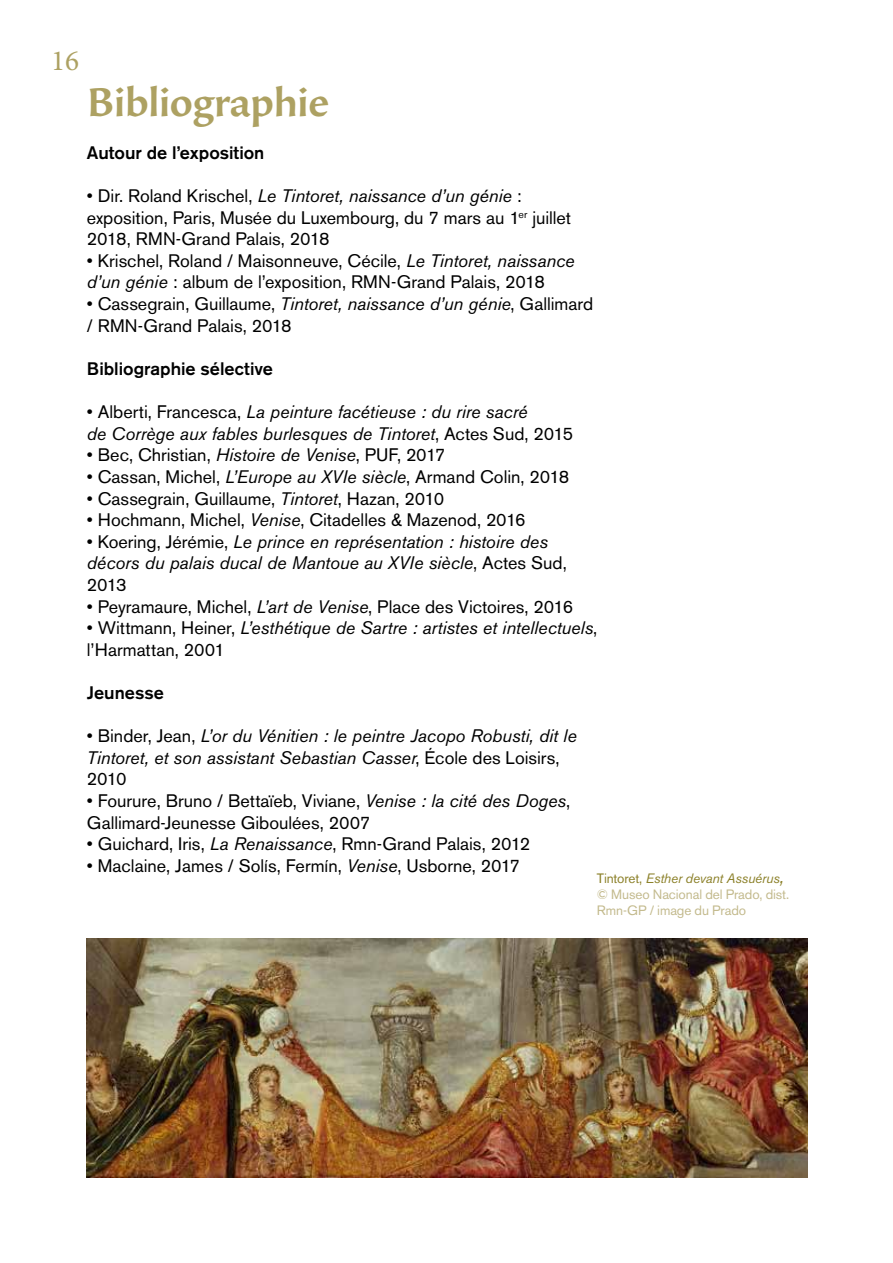
<style>
.page{position:relative;width:893px;height:1263px;background:#fff}
.page>*{position:absolute;margin:0;border:0;box-sizing:border-box;transform-origin:0 0}
.t1{font:500 41.1px "Beorcana Std";letter-spacing:-.02em;color:#ada162}
.t2{font:29.1px "Minion Pro";color:#ada162}
.t3{font:18px/21.6px "Akzidenz Grotesk BE";color:#000}
.t4{font:italic 18px/21.6px "Akzidenz Grotesk BE";letter-spacing:-.005em;color:#000}
.t5{font:500 18px "Akzidenz Grotesk BE";color:#000}
.t6{font:13.5px/16.2px "Akzidenz Grotesk BE";letter-spacing:-.005em;color:#c3ba8d}
.s1{font-style:italic}
.s2{font-style:normal}
.s3{color:#8c812a}
.s4{font-style:italic;color:#8c812a}
.s5{font-style:italic;font-size:18px;color:#8c812a}
</style>
<div class="page">
<img style="left:87px;top:938px;width:721px;height:240px">
<h2 class="t2" style="left:51px;top:41px;width:29px">16</h2>
<h1 class="t1" style="left:87px;top:79px;width:244px">Bibliographie</h1>
<p class="t5" style="left:87px;top:142px;width:179px">Autour de l’exposition</p>
<p class="t3" style="left:87px;top:185px;width:486px">• Dir. Roland Krischel, <span class="s1">Le Tintoret, naissance d’un génie</span> : exposition, Paris, Musée du Luxembourg, du 7 mars au 1<sup>er</sup> juillet<br>2018, RMN-Grand Palais, 2018</p>
<p class="t3" style="left:87px;top:250px;width:489px">• Krischel, Roland / Maisonneuve, Cécile, <span class="s1">Le Tintoret, naissance d’un génie</span> : album de l’exposition, RMN-Grand Palais, 2018</p>
<p class="t3" style="left:87px;top:293px;width:508px">• Cassegrain, Guillaume, <span class="s1">Tintoret, naissance d’un génie</span>, Gallimard / RMN-Grand Palais, 2018</p>
<p class="t5" style="left:87px;top:358px;width:188px">Bibliographie sélective</p>
<p class="t4" style="left:87px;top:401px;width:488px"><span class="s2">• Alberti, Francesca,</span> La peinture facétieuse : du rire sacré<br>de Corrège aux fables burlesques de Tintoret<span class="s2">, Actes Sud, 2015</span></p>
<p class="t3" style="left:87px;top:444px;width:360px">• Bec, Christian, <span class="s1">Histoire de Venise</span>, PUF, 2017</p>
<p class="t3" style="left:87px;top:466px;width:484px">• Cassan, Michel, <span class="s1">L’Europe au XVIe siècle</span>, Armand Colin, 2018</p>
<p class="t3" style="left:87px;top:487px;width:359px">• Cassegrain, Guillaume, <span class="s1">Tintoret</span>, Hazan, 2010</p>
<p class="t3" style="left:87px;top:509px;width:440px">• Hochmann, Michel, <span class="s1">Venise</span>, Citadelles &amp; Mazenod, 2016</p>
<p class="t4" style="left:87px;top:531px;width:481px"><span class="s2">• Koering, Jérémie,</span> Le prince en représentation : histoire des décors du palais ducal de Mantoue au XVIe siècle<span class="s2">, Actes Sud,<br>2013</span></p>
<p class="t3" style="left:87px;top:595px;width:488px">• Peyramaure, Michel, <span class="s1">L’art de Venise</span>, Place des Victoires, 2016</p>
<p class="t4" style="left:87px;top:617px;width:512px"><span class="s2">• Wittmann, Heiner,</span> L’esthétique de Sartre : artistes et intellectuels<span class="s2">, l’Harmattan, 2001</span></p>
<p class="t5" style="left:87px;top:682px;width:78px">Jeunesse</p>
<p class="t4" style="left:87px;top:725px;width:491px"><span class="s2">• Binder, Jean,</span> L’or du Vénitien : le peintre Jacopo Robusti, dit le<br>Tintoret, et son assistant Sebastian Casser<span class="s2">, École des Loisirs,<br>2010</span></p>
<p class="t3" style="left:87px;top:790px;width:485px">• Fourure, Bruno / Bettaïeb, Viviane, <span class="s1">Venise : la cité des Doges</span>,<br>Gallimard-Jeunesse Giboulées, 2007</p>
<p class="t3" style="left:87px;top:833px;width:445px">• Guichard, Iris, <span class="s1">La Renaissance</span>, Rmn-Grand Palais, 2012</p>
<p class="t3" style="left:87px;top:855px;width:435px">• Maclaine, James / Solís, Fermín, <span class="s1">Venise</span>, Usborne, 2017</p>
<p class="t6" style="left:597px;top:870px;width:194px"><span class="s3">Tintoret,</span> <span class="s4">Esther devant Assuérus</span><span class="s5">, </span>© Museo Nacional del Prado, dist.<br>Rmn-GP / image du Prado</p>
</div>
